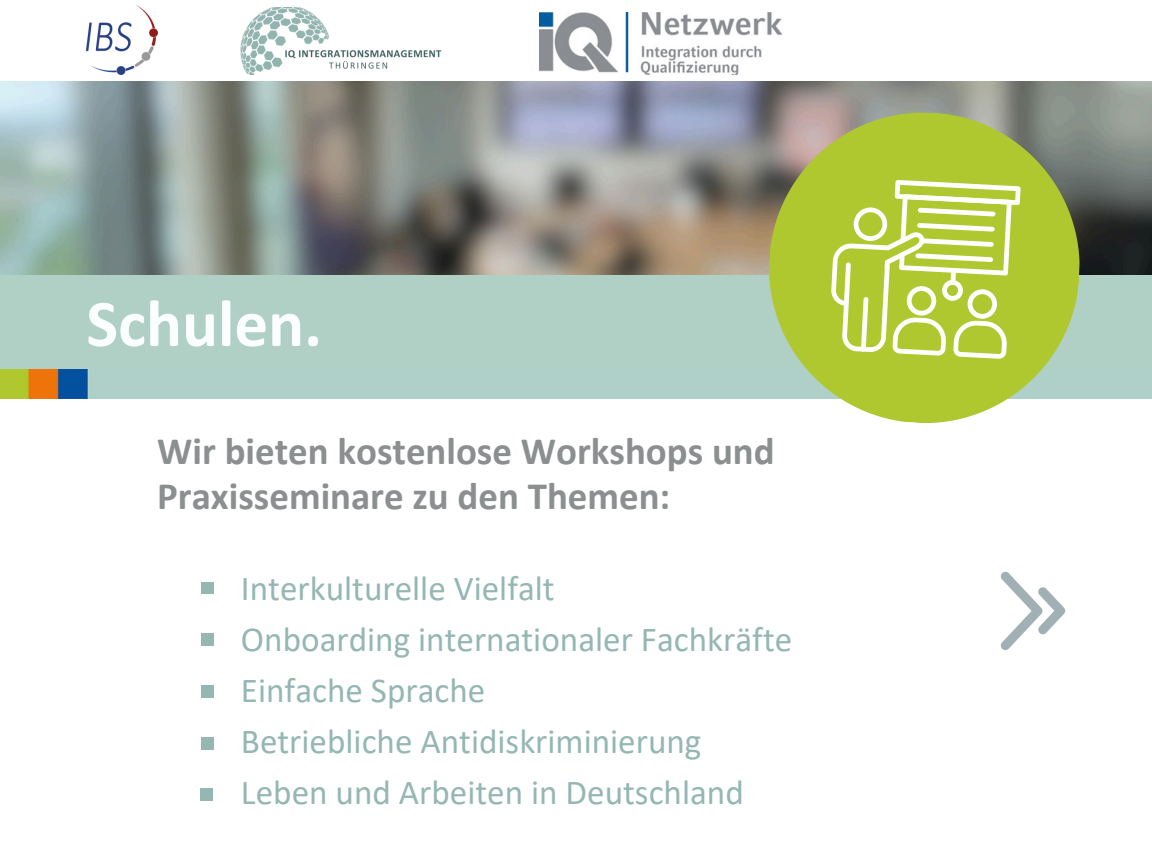
<style>
.page{position:relative;width:1152px;height:864px;background:#fff}
.page>*{position:absolute;margin:0;border:0;box-sizing:border-box;transform-origin:0 0}
.t1{font:700 67.05px "Calibri";color:#fafeff}
.t2{font:700 38.85px/45.2px "Calibri";color:#8b8f90}
.t3{font:35.1px "Calibri";color:#95b7b3}
</style>
<div class="page">
<img style="left:0;top:81px;width:1152px;height:194px">
<div style="left:0;top:275px;width:1152px;height:124px;background:#b0d0c5"></div>
<img style="left:0;top:370px;width:88px;height:29px">
<img style="left:240px;top:7px;width:202px;height:68px">
<img style="left:540px;top:13px;width:241px;height:62px">
<img style="left:86px;top:6px;width:71px;height:68px">
<svg style="left:761px;top:105px;width:326px;height:318px;fill:#afc82f"></svg>
<svg style="left:831px;top:180px;width:190px;height:179px;background:#c3d564"></svg>
<svg style="left:1001px;top:572px;width:64px;height:78px"></svg>
<div style="left:201px;top:582px;width:12px;height:12px;background:#95b7b3"></div>
<div style="left:201px;top:634px;width:12px;height:12px;background:#95b7b3"></div>
<div style="left:201px;top:685px;width:12px;height:13px;background:#95b7b3"></div>
<div style="left:201px;top:737px;width:12px;height:12px;background:#95b7b3"></div>
<div style="left:201px;top:789px;width:12px;height:12px;background:#95b7b3"></div>
<h1 class="t1" style="left:86px;top:296px;width:237px">Schulen.</h1>
<p class="t2" style="left:157px;top:432px;width:619px">Wir bieten kostenlose Workshops und<br>Praxisseminare zu den Themen:</p>
<h2 class="t3" style="left:241px;top:574px;width:315px">Interkulturelle Vielfalt</h2>
<p class="t3" style="left:241px;top:625px;width:553px">Onboarding internationaler Fachkräfte</p>
<p class="t3" style="left:241px;top:676px;width:246px">Einfache Sprache</p>
<p class="t3" style="left:241px;top:727px;width:462px">Betriebliche Antidiskriminierung</p>
<p class="t3" style="left:241px;top:777px;width:504px">Leben und Arbeiten in Deutschland</p>
</div>
